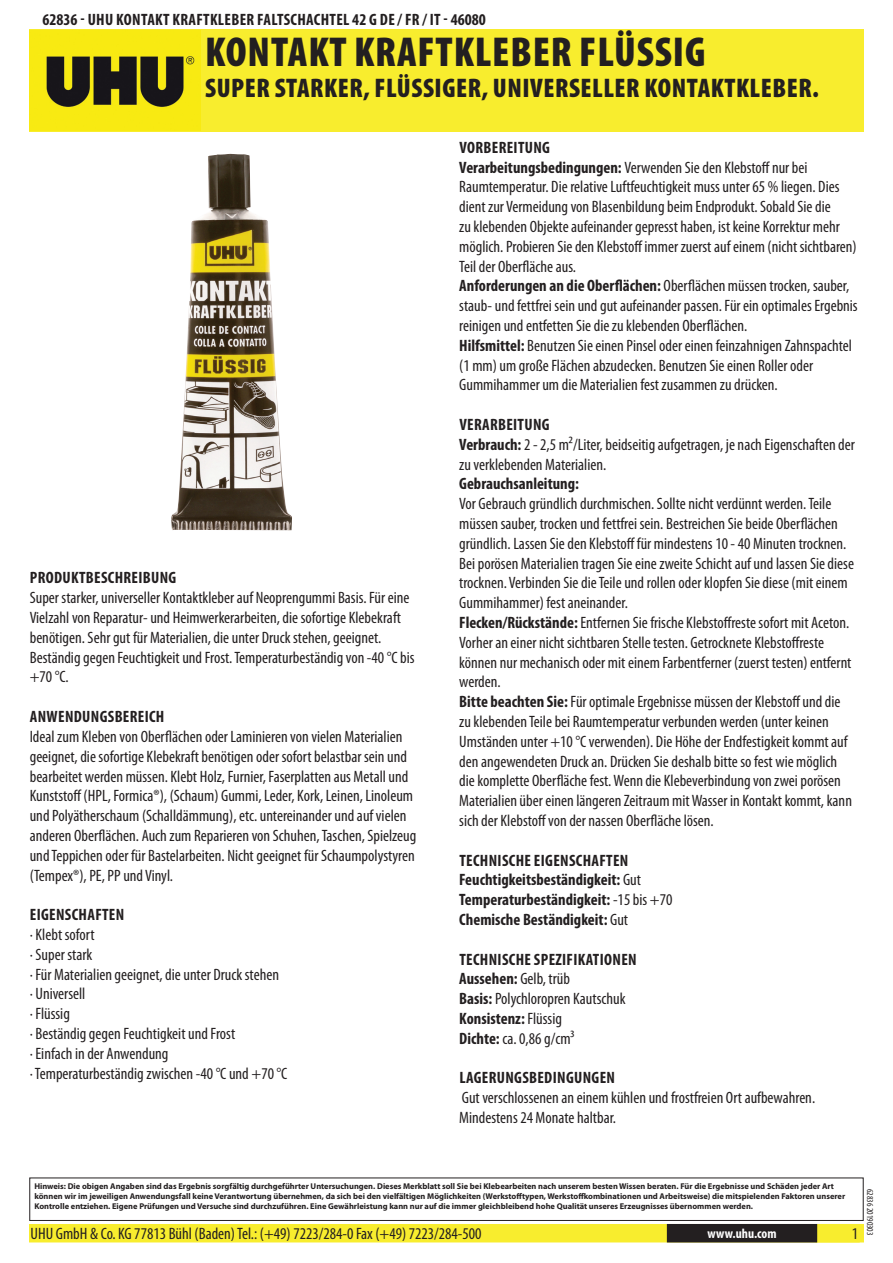
<style>
.page{position:relative;width:893px;height:1263px;background:#fff}
.page>*{position:absolute;margin:0;border:0;box-sizing:border-box;transform-origin:0 0}
.t1{font:900 condensed 42px "Myriad Pro";letter-spacing:.02em;color:#231f20}
.t2{font:900 condensed 27px "Myriad Pro";letter-spacing:.02em;color:#231f20}
.t3{font:condensed 16.5px/19.8px "Myriad Pro";color:#231f20}
.t4{font:700 condensed 16.5px/19.8px "Myriad Pro";color:#231f20}
.t5{font:700 condensed 16.5px "Myriad Pro";letter-spacing:.02em;color:#231f20}
.t6{font:700 condensed 13.5px "Myriad Pro";color:#fff}
.t7{font:condensed 9px "Myriad Pro";color:#231f20}
.t8{font:700 8.4px/10.1px "Myriad Pro";color:#231f20}
.s1{font-weight:700}
.s2{font-weight:400}
</style>
<div class="page">
<div style="left:30px;top:1225px;width:833px;height:17px;background:#f8ed2e"></div>
<div style="left:29px;top:1224px;width:835px;height:18px;border:2px solid #f8ed2e"></div>
<div style="left:816px;top:1224px;width:44px;height:18px;border:2px solid #f8ed2e"></div>
<div style="left:668px;top:1225px;width:148px;height:17px;background:#231f20"></div>
<div style="left:667px;top:1224px;width:150px;height:18px;border:2px solid #231f20"></div>
<div style="left:29px;top:1177px;width:835px;height:44px;border:1px solid #231f20"></div>
<div style="left:30px;top:30px;width:834px;height:102px;background:#f8ed2e"></div>
<img style="left:30px;top:31px;width:171px;height:100px">
<img style="left:171px;top:154px;width:121px;height:376px">
<p class="t5" style="left:43px;top:9px;width:287px">62836 - UHU KONTAKT KRAFTKLEBER Faltschachtel</p>
<p class="t4" style="left:352px;top:9px;width:135px">42 g DE / FR / IT - 46080</p>
<h1 class="t1" style="left:205px;top:25px;width:502px">KONTAKT KRAFTKLEBER FLÜSSIG</h1>
<h2 class="t2" style="left:205px;top:70px;width:615px">SUPER STARKER, FLÜSSIGER, UNIVERSELLER KONTAKTKLEBER.</h2>
<p class="t4" style="left:30px;top:568px;width:9px">Produktbe</p>
<p class="t4" style="left:101px;top:568px;width:23px">schreibun</p>
<p class="t4" style="left:169px;top:568px;width:9px">g</p>
<p class="t3" style="left:30px;top:588px;width:386px">Super starker, universeller Kontaktkleber auf Neoprengummi Basis. Für eine Vielzahl von Reparatur- und Heimwerkerarbeiten, die sofortige Klebekraft benötigen. Sehr gut für Materialien, die unter Druck stehen, geeignet.<br>Beständig gegen Feuchtigkeit und Frost. Temperaturbeständig von -40 °C bis +70 °C.</p>
<p class="t4" style="left:30px;top:706px;width:38px">Anwendun</p>
<p class="t4" style="left:100px;top:706px;width:23px">gsberei</p>
<p class="t4" style="left:149px;top:706px;width:15px">ch</p>
<p class="t3" style="left:30px;top:726px;width:388px">Ideal zum Kleben von Oberflächen oder Laminieren von vielen Materialien geeignet, die sofortige Klebekraft benötigen oder sofort belastbar sein und bearbeitet werden müssen. Klebt Holz, Furnier, Faserplatten aus Metall und Kunststoff (HPL, Formica®), (Schaum) Gummi, Leder, Kork, Leinen, Linoleum und Polyätherschaum (Schalldämmung), etc. untereinander und auf vielen anderen Oberflächen. Auch zum Reparieren von Schuhen, Taschen, Spielzeug und Teppichen oder für Bastelarbeiten. Nicht geeignet für Schaumpolystyren (Tempex®), PE, PP und Vinyl.</p>
<p class="t4" style="left:30px;top:904px;width:58px">Eigenschaften</p>
<p class="t3" style="left:30px;top:924px;width:259px">· Klebt sofort<br>· Super stark<br>· Für Materialien geeignet, die unter Druck stehen<br>· Universell<br>· Flüssig<br>· Beständig gegen Feuchtigkeit und Frost<br>· Einfach in der Anwendung<br>· Temperaturbeständig zwischen -40 °C und +70 °C</p>
<p class="t4" style="left:459px;top:137px;width:17px">Vorbereitun</p>
<p class="t3" style="left:459px;top:137px;width:400px;text-indent:83px"><span class="s1">g<br>Verarbeitungsbedingungen:</span> Verwenden Sie den Klebstoff nur bei Raumtemperatur. Die relative Luftfeuchtigkeit muss unter 65 % liegen. Dies dient zur Vermeidung von Blasenbildung beim Endprodukt. Sobald Sie die<br>zu klebenden Objekte aufeinander gepresst haben, ist keine Korrektur mehr möglich. Probieren Sie den Klebstoff immer zuerst auf einem (nicht sichtbaren)<br>Teil der Oberfläche aus.<br><span class="s1">Anforderungen an die Oberflächen:</span> Oberflächen müssen trocken, sauber, staub- und fettfrei sein und gut aufeinander passen. Für ein optimales Ergebnis reinigen und entfetten Sie die zu klebenden Oberflächen.<br><span class="s1">Hilfsmittel:</span> Benutzen Sie einen Pinsel oder einen feinzahnigen Zahnspachtel (1 mm) um große Flächen abzudecken. Benutzen Sie einen Roller oder Gummihammer um die Materialien fest zusammen zu drücken.</p>
<p class="t4" style="left:459px;top:414px;width:17px">Verarbeitun</p>
<p class="t3" style="left:459px;top:414px;width:397px;text-indent:83px"><span class="s1">g<br>Verbrauch:</span> 2 - 2,5 m²/Liter, beidseitig aufgetragen, je nach Eigenschaften der zu verklebenden Materialien.</p>
<p class="t4" style="left:459px;top:474px;width:121px">Gebrauchsanleitung:</p>
<p class="t3" style="left:459px;top:494px;width:396px">Vor Gebrauch gründlich durchmischen. Sollte nicht verdünnt werden. Teile müssen sauber, trocken und fettfrei sein. Bestreichen Sie beide Oberflächen gründlich. Lassen Sie den Klebstoff für mindestens 10 - 40 Minuten trocknen.<br>Bei porösen Materialien tragen Sie eine zweite Schicht auf und lassen Sie diese trocknen. Verbinden Sie die Teile und rollen oder klopfen Sie diese (mit einem Gummihammer) fest aneinander.<br><span class="s1">Flecken/Rückstände:</span> Entfernen Sie frische Klebstoffreste sofort mit Aceton.<br>Vorher an einer nicht sichtbaren Stelle testen. Getrocknete Klebstoffreste können nur mechanisch oder mit einem Farbentferner (zuerst testen) entfernt werden.<br><span class="s1">Bitte beachten Sie:</span> Für optimale Ergebnisse müssen der Klebstoff und die zu klebenden Teile bei Raumtemperatur verbunden werden (unter keinen Umständen unter +10 °C verwenden). Die Höhe der Endfestigkeit kommt auf den angewendeten Druck an. Drücken Sie deshalb bitte so fest wie möglich die komplette Oberfläche fest. Wenn die Klebeverbindung von zwei porösen Materialien über einen längeren Zeitraum mit Wasser in Kontakt kommt, kann sich der Klebstoff von der nassen Oberfläche lösen.</p>
<p class="t4" style="left:459px;top:850px;width:215px">Technische Eigenschaften Feuchtigkeitsbeständigkeit: <span class="s2">Gut </span>Temperaturbeständigkeit: <span class="s2">-15 bis +70<br></span>Chemische Beständigkeit: <span class="s2">Gut</span></p>
<p class="t4" style="left:459px;top:949px;width:168px">Technische Spezifikationen<br>Aussehen: <span class="s2">Gelb, trüb<br></span>Basis: <span class="s2">Polychloropren Kautschuk<br></span>Konsistenz: <span class="s2">Flüssig<br></span>Dichte: <span class="s2">ca. 0,86 g/cm³</span></p>
<p class="t4" style="left:459px;top:1068px;width:31px">Lagerun</p>
<p class="t4" style="left:514px;top:1068px;width:23px">gsbedin</p>
<p class="t4" style="left:566px;top:1068px;width:42px">gungen</p>
<p class="t3" style="left:459px;top:1088px;width:357px">Gut verschlossenen an einem kühlen und frostfreien Ort aufbewahren.<br>Mindestens 24 Monate haltbar.</p>
<p class="t8" style="left:34px;top:1181px;width:812px">Hinweis: Die obigen Angaben sind das Ergebnis sorgfältig durchgeführter Untersuchungen. Dieses Merkblatt soll Sie bei Klebearbeiten nach unserem besten Wissen beraten. Für die Ergebnisse und Schäden jeder Art können wir im jeweiligen Anwendungsfall keine Verantwortung übernehmen, da sich bei den vielfältigen Möglichkeiten (Werkstofftypen, Werkstoffkombinationen und Arbeitsweise) die mitspielenden Faktoren unserer<br>Kontrolle entziehen. Eigene Prüfungen und Versuche sind durchzuführen. Eine Gewährleistung kann nur auf die immer gleichbleibend hohe Qualität unseres Erzeugnisses übernommen werden.</p>
<p class="t3" style="left:31px;top:1224px;width:453px">UHU GmbH &amp; Co. KG 77813 Bühl (Baden) Tel.: (+49) 7223/284-0 Fax (+49) 7223/284-500</p>
<p class="t6" style="left:707px;top:1225px;width:71px">www.uhu.com</p>
<p class="t3" style="left:852px;top:1224px;width:8px">1</p>
<p class="t7" style="left:875px;top:1189px;width:48px;rotate:90deg">62836 20190303</p>
</div>
